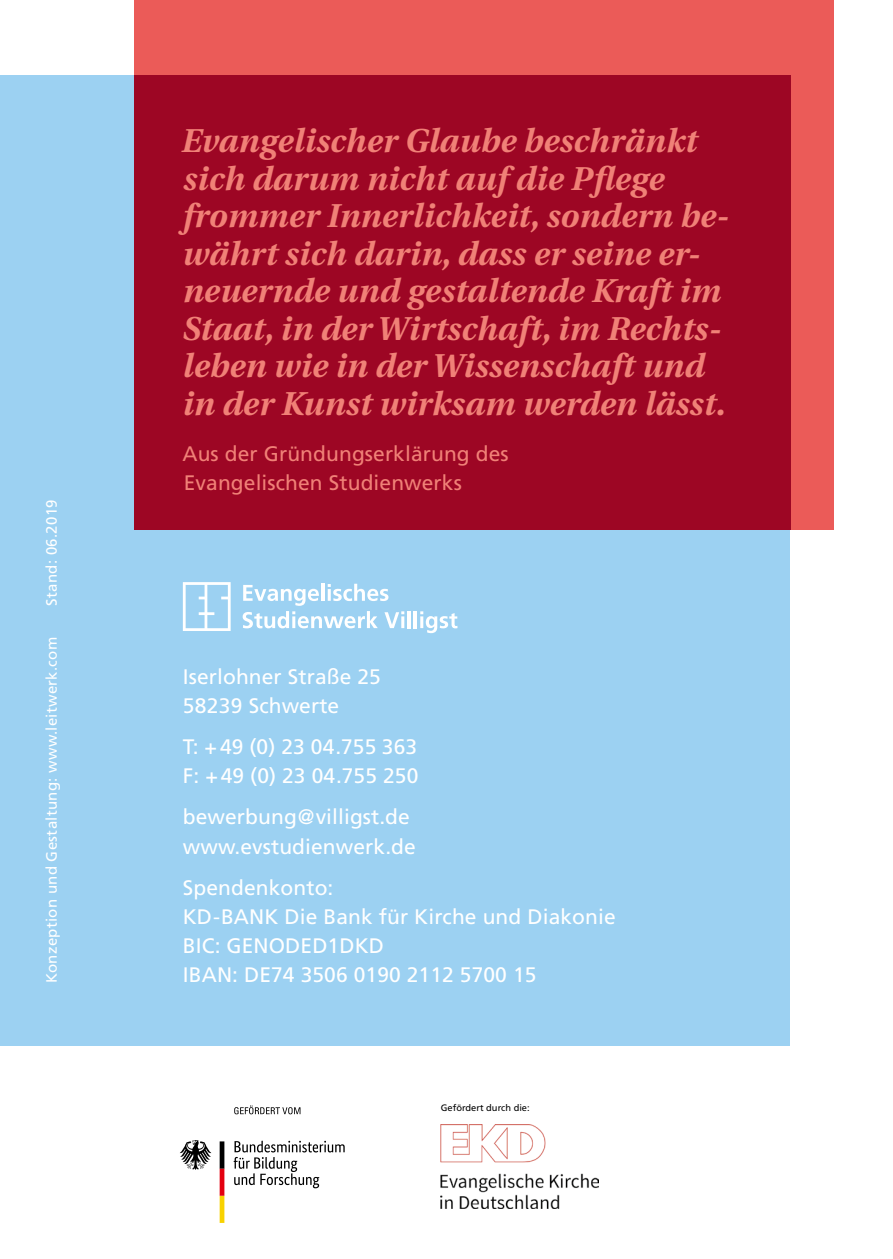
<style>
.page{position:relative;width:893px;height:1259px;background:#fff}
.page>*{position:absolute;margin:0;border:0;box-sizing:border-box;transform-origin:0 0}
.t1{font:italic 700 33px/37.5px "Utopia";letter-spacing:.01em;color:#f08177}
.t2{font:21px/29.1px "Frutiger LT";letter-spacing:.005em;color:#fff}
.t3{font:21px/29.1px "Frutiger LT";letter-spacing:.005em;color:#f08177}
.t4{font:15px "Frutiger LT";letter-spacing:.02em;color:#fff}
.t5{font:9.3px "Frutiger";color:#000}
</style>
<div class="page">
<div style="left:0;top:75px;width:790px;height:971px;background:#9cd1f2"></div>
<div style="left:134px;top:0;width:700px;height:530px;background:#eb5b58"></div>
<div style="left:134px;top:75px;width:656px;height:455px;background:#9d0624"></div>
<svg style="left:183px;top:582px;width:48px;height:49px"></svg>
<svg style="left:243px;top:584px;width:161px;height:44px"></svg>
<hr style="left:408px;top:611px;width:3px;height:17px;background:#fff">
<hr style="left:414px;top:611px;width:3px;height:17px;background:#fff">
<svg style="left:420px;top:611px;width:37px;height:22px"></svg>
<svg style="left:234px;top:1140px;width:111px;height:48px"></svg>
<svg style="left:180px;top:1140px;width:31px;height:29px"></svg>
<svg style="left:220px;top:1141px;width:4px;height:82px"></svg>
<svg style="left:234px;top:1105px;width:66px;height:9px"></svg>
<img style="left:441px;top:1125px;width:158px;height:83px">
<p class="t4" style="left:43px;top:606px;width:108px;rotate:-90deg">Stand: 06.2019</p>
<p class="t4" style="left:43px;top:983px;width:348px;rotate:-90deg">Konzeption und Gestaltung: www.leitwerk.com</p>
<p class="t1" style="left:180px;top:123px;width:550px">Evangelischer Glaube beschränkt sich darum nicht auf die Pflege frommer Innerlichkeit, sondern be&shy;währt sich darin, dass er seine er&shy;neuernde und gestaltende Kraft im Staat, in der Wirtschaft, im Rechts&shy;leben wie in der Wissenschaft und in der Kunst wirksam werden lässt.</p>
<p class="t3" style="left:182px;top:439px;width:328px">Aus der Gründungserklärung des<br>Evangelischen Studienwerks</p>
<p class="t2" style="left:183px;top:662px;width:200px">Iserlohner Straße 25<br>58239 Schwerte</p>
<p class="t2" style="left:183px;top:732px;width:237px">T: + 49 (0) 23 04.755 363<br>F: + 49 (0) 23 04.755 250</p>
<p class="t2" style="left:183px;top:802px;width:235px">bewerbung@villigst.de www.evstudienwerk.de</p>
<p class="t2" style="left:183px;top:873px;width:434px">Spendenkonto:<br>KD-BANK Die Bank für Kirche und Diakonie<br>BIC: GENODED1DKD<br>IBAN: DE74 3506 0190 2112 5700 15</p>
<p class="t5" style="left:441px;top:1102px;width:90px">Gefördert durch die:</p>
</div>
